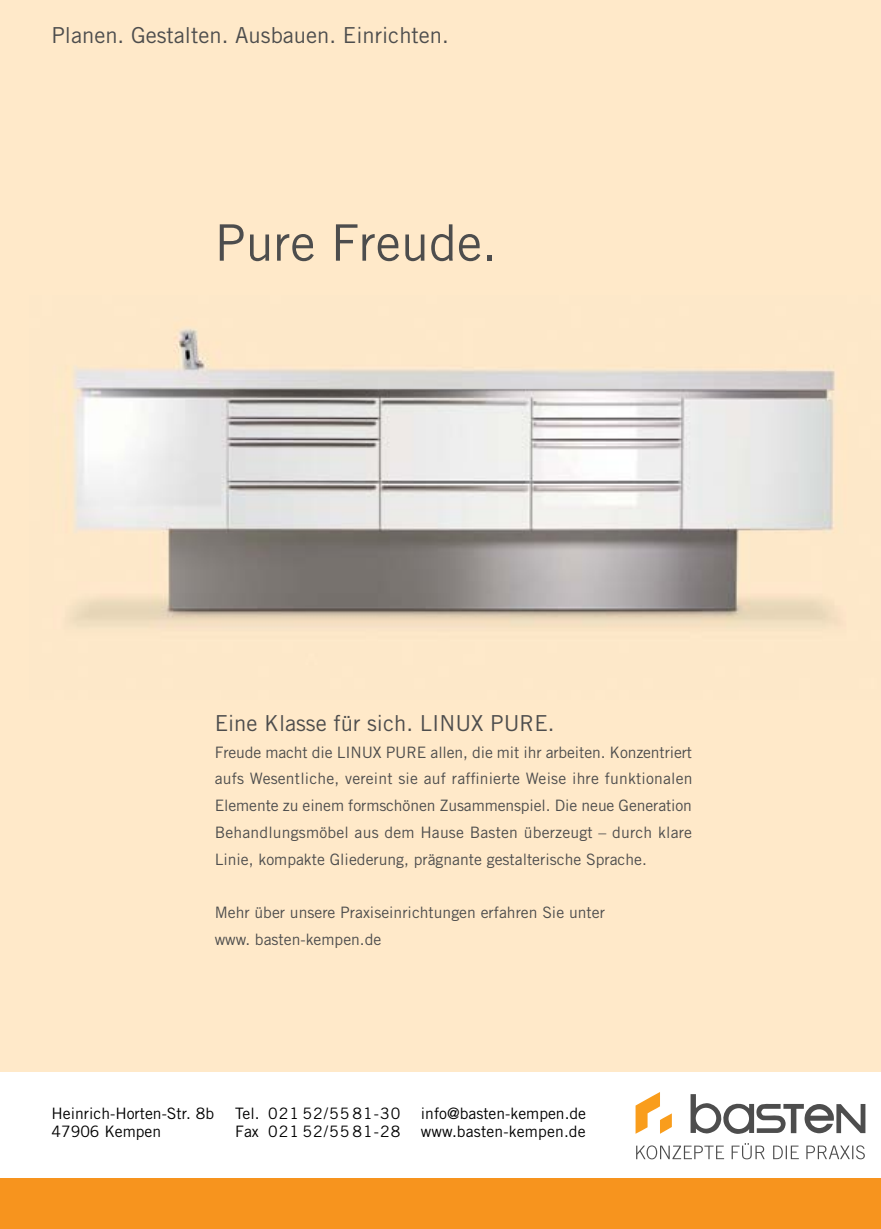
<style>
.page{position:relative;width:881px;height:1229px;background:#fff}
.page>*{position:absolute;margin:0;border:0;box-sizing:border-box;transform-origin:0 0}
.t1{font:50.4px "Trade Gothic LT Pro";color:#4d4d4d}
.t2{font:22.05px "Trade Gothic LT Pro";color:#4d4d4d}
.t3{font:15.75px/26.7px "Trade Gothic LT Pro";color:#4d4d4d;text-align:justify}
.t4{font:15.75px/18.9px "Trade Gothic LT Pro";color:#000}
.t5{font:15.75px/18.9px "Trade Gothic LT Pro";letter-spacing:.065em;color:#000}
</style>
<div class="page">
<div style="left:0;top:0;width:880px;height:1071px;background:#ffe9c9"></div>
<div style="left:0;top:1178px;width:880px;height:51px;background:#f7941e"></div>
<svg style="left:635px;top:1092px;width:36px;height:42px"></svg>
<svg style="left:690px;top:1094px;width:175px;height:40px"></svg>
<svg style="left:636px;top:1143px;width:228px;height:16px"></svg>
<img style="left:69px;top:328px;width:769px;height:300px">
<p class="t2" style="left:51px;top:22px;width:399px">Planen. Gestalten. Ausbauen. Einrichten.</p>
<p class="t1" style="left:215px;top:212px;width:284px">Pure Freude.</p>
<p class="t2" style="left:215px;top:710px;width:341px">Eine Klasse für sich. LINUX PURE.</p>
<p class="t3" style="left:215px;top:738px;width:479px">Freude macht die LINUX PURE allen, die mit ihr arbeiten. Konzentriert aufs Wesentliche, vereint sie auf raffinierte Weise ihre funktionalen Elemente zu einem formschönen Zusammenspiel. Die neue Generation Behandlungsmöbel aus dem Hause Basten überzeugt – durch klare Linie, kompakte Gliederung, prägnante gestalterische Sprache.</p>
<p class="t3" style="left:215px;top:899px;width:391px">Mehr über unsere Praxiseinrichtungen erfahren Sie unter www. basten-kempen.de</p>
<p class="t4" style="left:51px;top:1103px;width:164px">Heinrich-Horten-Str. 8b<br>47906 Kempen</p>
<p class="t5" style="left:235px;top:1103px;width:167px">Tel. 021 52/55 81-30<br>Fax 021 52/55 81-28</p>
<p class="t4" style="left:420px;top:1103px;width:167px">info@basten-kempen.de www.basten-kempen.de</p>
</div>
